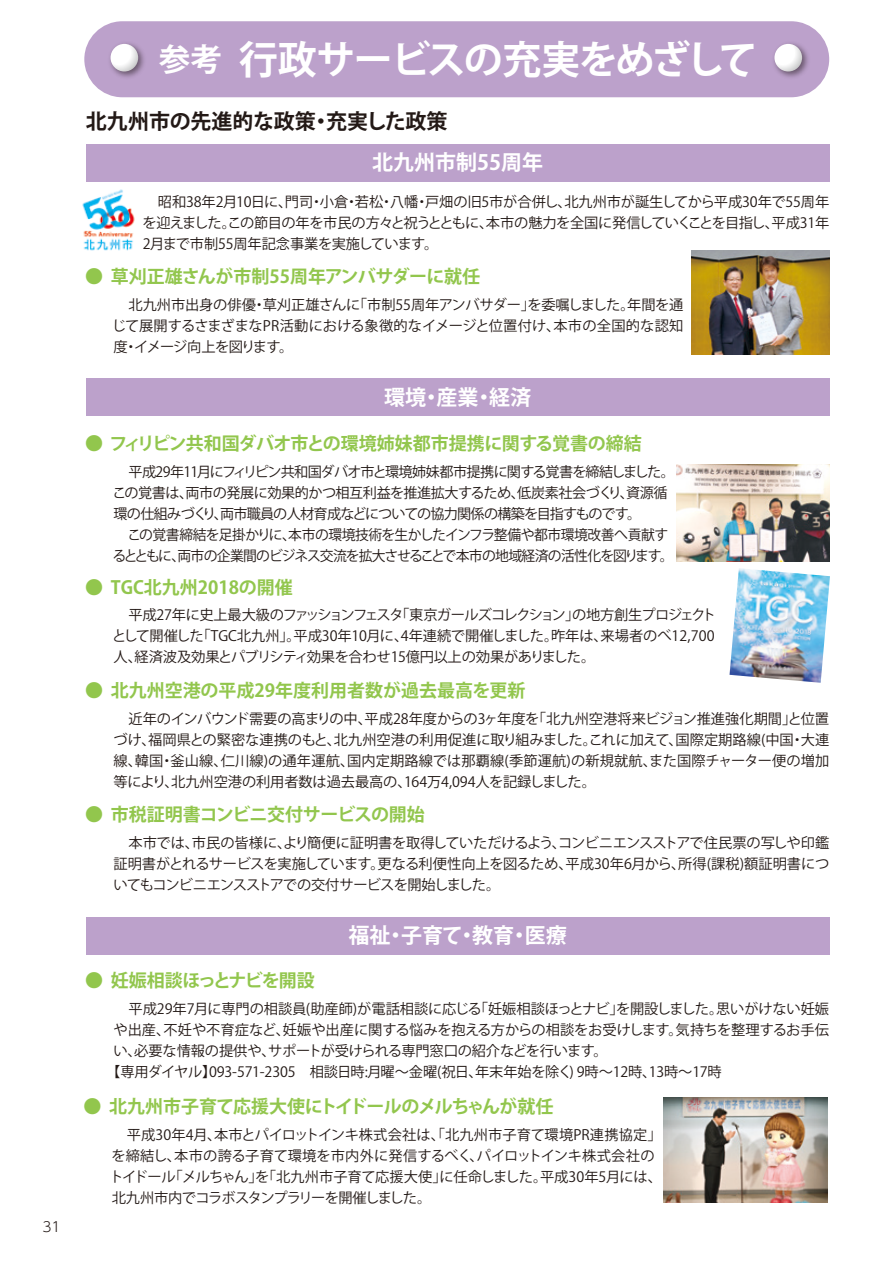
<style>
.page{position:relative;width:893px;height:1263px;background:#fff}
.page>*{position:absolute;margin:0;border:0;box-sizing:border-box;transform-origin:0 0}
.t1{font:700 39px "Koz Go Pro";letter-spacing:-.04em;color:#fff}
.t2{font:700 21px "Koz Go Pro";color:#fff}
.t3{font:700 21px "Koz Go Pro";color:#231916}
.t4{font:700 18px "Koz Go Pro";letter-spacing:-.02em;color:#92c64d}
.t5{font:700 18px "Koz Go Pro";color:#92c64d}
.t6{font:700 18px "Koz Go Pro";letter-spacing:-.03em;color:#92c64d}
.t7{font:700 18px "Koz Go Pro";letter-spacing:-.04em;color:#92c64d}
.t8{font:14.25px/21px "Koz Go Pro";letter-spacing:-.03em;color:#231916;text-align:justify}
.t9{font:14.25px/21px "Koz Go Pro";letter-spacing:-.05em;color:#231916}
.t10{font:14.25px/21px "Koz Go Pro";letter-spacing:-.01em;color:#231916}
.t11{font:14.25px "Koz Go Pro";letter-spacing:-.005em;color:#231916}
.t12{font:14.25px "Koz Go Pro";color:#231916}
.t13{font:300 13.8px "UD Shin Go Pro";color:#231916}
.s1{font-size:31.5px}
</style>
<div class="page">
<div style="left:86px;top:144px;width:743px;height:37px;background:#bca1cb"></div>
<div style="left:86px;top:379px;width:743px;height:37px;background:#bca1cb"></div>
<div style="left:86px;top:917px;width:743px;height:38px;background:#bca1cb"></div>
<div style="left:84px;top:21px;width:745px;height:76px;background:#bca1cb;border-radius:38px"></div>
<img style="left:110px;top:43px;width:34px;height:34px">
<svg style="left:111px;top:44px;width:27px;height:28px"></svg>
<img style="left:774px;top:43px;width:34px;height:34px">
<svg style="left:774px;top:44px;width:28px;height:28px"></svg>
<img style="left:691px;top:250px;width:138px;height:104px">
<img style="left:676px;top:465px;width:153px;height:96px">
<img style="left:663px;top:1097px;width:164px;height:106px">
<img style="left:729px;top:568px;width:101px;height:115px">
<img style="left:82px;top:189px;width:53px;height:62px">
<p class="t13" style="left:43px;top:1215px;width:20px">31</p>
<h1 class="t1" style="left:159px;top:34px;width:600px"><span class="s1">参考</span> 行政サービスの充実をめざして</h1>
<h2 class="t3" style="left:86px;top:108px;width:363px">北九州市の先進的な政策・充実した政策</h2>
<h2 class="t2" style="left:372px;top:149px;width:173px">北九州市制55周年</h2>
<p class="t8" style="left:143px;top:191px;width:688px;text-indent:15px">昭和38年2月10日に、門司・小倉・若松・八幡・戸畑の旧5市が合併し、北九州市が誕生してから平成30年で55周年を迎えました。この節目の年を市民の方々と祝うとともに、本市の魅力を全国に発信していくことを目指し、平成31年2月まで市制55周年記念事業を実施しています。</p>
<p class="t4" style="left:85px;top:265px;width:397px">● 草刈正雄さんが市制55周年アンバサダーに就任</p>
<p class="t8" style="left:112px;top:294px;width:573px;text-indent:17px">北九州市出身の俳優・草刈正雄さんに「市制55周年アンバサダー」を委嘱しました。年間を通じて展開するさまざまなPR活動における象徴的なイメージと位置付け、本市の全国的な認知度・イメージ向上を図ります。</p>
<h2 class="t2" style="left:384px;top:383px;width:148px">環境・産業・経済</h2>
<p class="t4" style="left:85px;top:431px;width:558px">● フィリピン共和国ダバオ市との環境姉妹都市提携に関する覚書の締結</p>
<p class="t9" style="left:112px;top:461px;width:564px;text-indent:16px">平成29年11月にフィリピン共和国ダバオ市と環境姉妹都市提携に関する覚書を締結しました。この覚書は、両市の発展に効果的かつ相互利益を推進拡大するため、低炭素社会づくり、資源循環の仕組みづくり、両市職員の人材育成などについての協力関係の構築を目指すものです。</p>
<p class="t9" style="left:113px;top:524px;width:562px;text-indent:15px">この覚書締結を足掛かりに、本市の環境技術を生かしたインフラ整備や都市環境改善へ貢献するとともに、両市の企業間のビジネス交流を拡大させることで本市の地域経済の活性化を図ります。</p>
<p class="t5" style="left:85px;top:575px;width:209px">● TGC北九州2018の開催</p>
<p class="t8" style="left:112px;top:605px;width:605px;text-indent:16px">平成27年に史上最大級のファッションフェスタ「東京ガールズコレクション」の地方創生プロジェクトとして開催した「TGC北九州」。平成30年10月に、4年連続で開催しました。昨年は、来場者のべ12,700人、経済波及効果とパブリシティ効果を合わせ15億円以上の効果がありました。</p>
<p class="t5" style="left:85px;top:679px;width:442px">● 北九州空港の平成29年度利用者数が過去最高を更新</p>
<p class="t8" style="left:113px;top:709px;width:717px;text-indent:15px">近年のインバウンド需要の高まりの中、平成28年度からの3ヶ年度を「北九州空港将来ビジョン推進強化期間」と位置づけ、福岡県との緊密な連携のもと、北九州空港の利用促進に取り組みました。これに加えて、国際定期路線(中国・大連線、韓国・釜山線、仁川線)の通年運航、国内定期路線では那覇線(季節運航)の新規就航、また国際チャーター便の増加等により、北九州空港の利用者数は過去最高の、164万4,094人を記録しました。</p>
<p class="t4" style="left:85px;top:803px;width:341px">● 市税証明書コンビニ交付サービスの開始</p>
<p class="t8" style="left:113px;top:832px;width:717px;text-indent:15px">本市では、市民の皆様に、より簡便に証明書を取得していただけるよう、コンビニエンスストアで住民票の写しや印鑑証明書がとれるサービスを実施しています。更なる利便性向上を図るため、平成30年6月から、所得(課税)額証明書についてもコンビニエンスストアでの交付サービスを開始しました。</p>
<p class="t7" style="left:85px;top:969px;width:231px">● 妊娠相談ほっとナビを開設</p>
<h2 class="t2" style="left:348px;top:922px;width:220px">福祉・子育て・教育・医療</h2>
<p class="t11" style="left:128px;top:1000px;width:702px">平成29年7月に専門の相談員(助産師)が電話相談に応じる「妊娠相談ほっとナビ」を開設しました。思いがけない妊娠</p>
<p class="t12" style="left:113px;top:1021px;width:717px">や出産、不妊や不育症など、妊娠や出産に関する悩みを抱える方からの相談をお受けします。気持ちを整理するお手伝</p>
<p class="t8" style="left:113px;top:1041px;width:503px">い、必要な情報の提供や、サポートが受けられる専門窓口の紹介などを行います。　</p>
<p class="t8" style="left:106px;top:1062px;width:617px">【専用ダイヤル】093-571-2305　相談日時:月曜～金曜(祝日、年末年始を除く) 9時～12時、13時～17時</p>
<p class="t6" style="left:83px;top:1095px;width:472px">● 北九州市子育て応援大使にトイドールのメルちゃんが就任</p>
<p class="t10" style="left:109px;top:1125px;width:554px;text-indent:17px">平成30年4月、本市とパイロットインキ株式会社は、「北九州市子育て環境PR連携協定」を締結し、本市の誇る子育て環境を市内外に発信するべく、パイロットインキ株式会社のトイドール「メルちゃん」を「北九州市子育て応援大使」に任命しました。平成30年5月には、北九州市内でコラボスタンプラリーを開催しました。</p>
</div>
